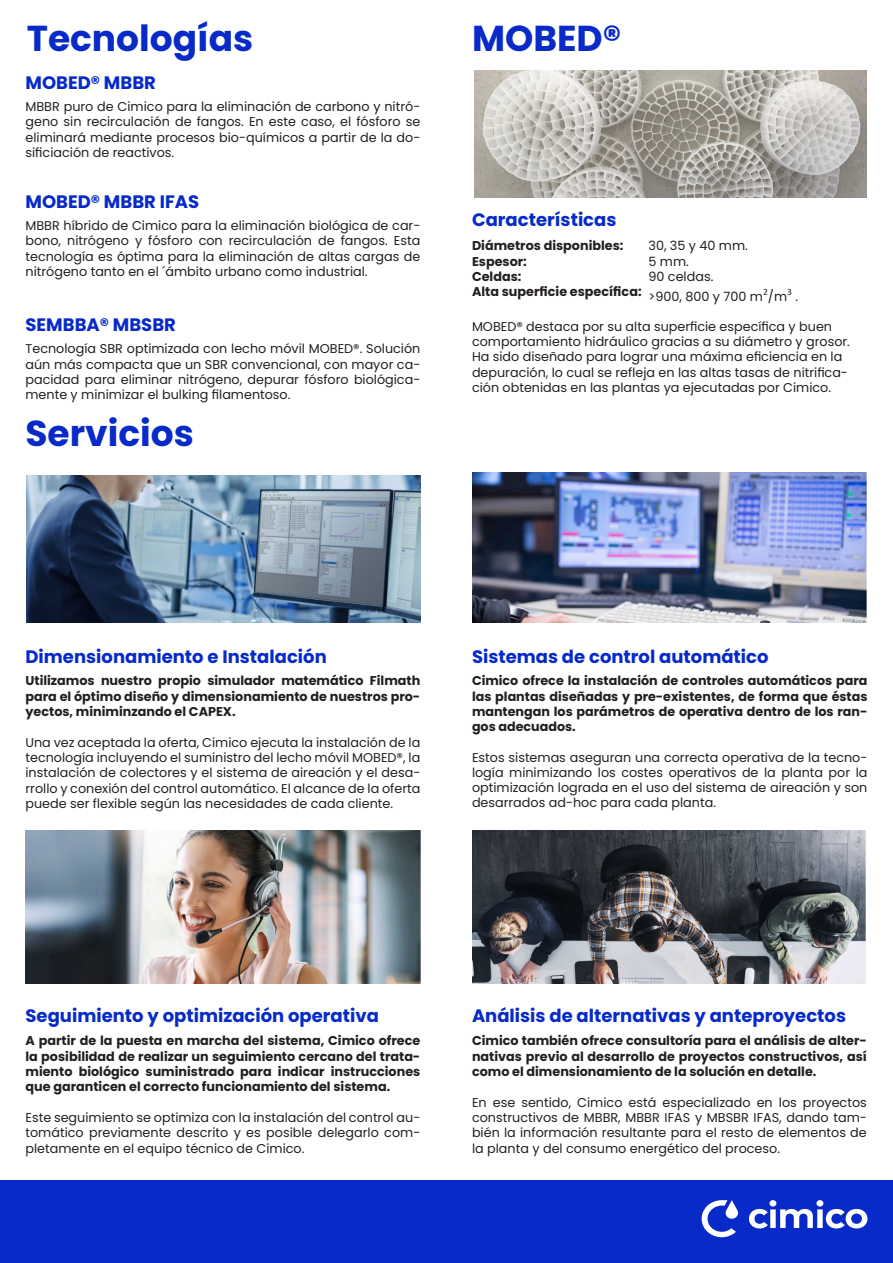
<style>
.page{position:relative;width:893px;height:1263px;background:#fff}
.page>*{position:absolute;margin:0;border:0;box-sizing:border-box;transform-origin:0 0}
.t1{font:700 36px "Poppins";color:#072ac8}
.t2{font:700 18px "Poppins";color:#072ac8}
.t3{font:12.75px/15.3px "Poppins";color:#231f20;text-align:justify}
.t4{font:700 12.75px/15.3px "Poppins";color:#231f20;text-align:justify}
</style>
<div class="page">
<div style="left:0;top:1180px;width:893px;height:83px;background:#072ac8"></div>
<svg style="left:749px;top:1200px;width:118px;height:28px"></svg>
<svg style="left:702px;top:1200px;width:36px;height:37px"></svg>
<img style="left:472px;top:472px;width:395px;height:151px">
<img style="left:26px;top:830px;width:394px;height:154px">
<img style="left:472px;top:830px;width:394px;height:154px">
<img style="left:474px;top:70px;width:393px;height:128px">
<img style="left:27px;top:475px;width:393px;height:148px">
<p class="t1" style="left:27px;top:17px;width:228px">Tecnologías</p>
<p class="t1" style="left:472px;top:17px;width:151px">MOBED®</p>
<p class="t2" style="left:26px;top:72px;width:132px">MOBED® MBBR</p>
<p class="t3" style="left:26px;top:99px;width:396px">MBBR puro de Cimico para la eliminación de carbono y nitró&shy;geno sin recirculación de fangos. En este caso, el fósforo se eliminará mediante procesos bio-químicos a partir de la do&shy;sificiación de reactivos.</p>
<p class="t2" style="left:26px;top:191px;width:175px">MOBED® MBBR IFAS</p>
<p class="t3" style="left:26px;top:218px;width:396px">MBBR híbrido de Cimico para la eliminación biológica de car&shy;bono, nitrógeno y fósforo con recirculación de fangos. Esta tecnología es óptima para la eliminación de altas cargas de nitrógeno tanto en el ´ámbito urbano como industrial.</p>
<p class="t2" style="left:26px;top:315px;width:152px">SEMBBA® MBSBR</p>
<p class="t3" style="left:26px;top:341px;width:396px">Tecnología SBR optimizada con lecho móvil MOBED®. Solución aún más compacta que un SBR convencional, con mayor ca&shy;pacidad para eliminar nitrógeno, depurar fósforo biológica&shy;mente y minimizar el bulking filamentoso.</p>
<p class="t1" style="left:26px;top:412px;width:170px">Servicios</p>
<p class="t2" style="left:472px;top:209px;width:146px">Características</p>
<p class="t4" style="left:472px;top:238px;width:153px">Diámetros disponibles:</p>
<p class="t4" style="left:472px;top:253px;width:56px">Espesor:</p>
<p class="t4" style="left:472px;top:269px;width:51px">Celdas:</p>
<p class="t4" style="left:472px;top:284px;width:171px">Alta superficie específica:</p>
<p class="t3" style="left:648px;top:238px;width:101px">30, 35 y 40 mm.</p>
<p class="t3" style="left:648px;top:253px;width:42px">5 mm.</p>
<p class="t3" style="left:648px;top:269px;width:66px">90 celdas.</p>
<p class="t3" style="left:648px;top:289px;width:151px">&gt;900, 800 y 700 m<sup>2</sup>/m<sup>3</sup> .</p>
<p class="t3" style="left:472px;top:319px;width:379px;text-align:left">MOBED® destaca por su alta superficie específica y buen comportamiento hidráulico gracias a su diámetro y grosor.<br>Ha sido diseñado para lograr una máxima eficiencia en la depuración, lo cual se refleja en las altas tasas de nitrifica&shy;ción obtenidas en las plantas ya ejecutadas por Cimico.</p>
<p class="t2" style="left:26px;top:647px;width:303px">Dimensionamiento e Instalación</p>
<p class="t4" style="left:26px;top:673px;width:396px">Utilizamos nuestro propio simulador matemático Filmath para el óptimo diseño y dimensionamiento de nuestros pro&shy;yectos, miniminzando el CAPEX.</p>
<p class="t3" style="left:26px;top:734px;width:396px">Una vez aceptada la oferta, Cimico ejecuta la instalación de la tecnología incluyendo el suministro del lecho móvil MOBED®, la instalación de colectores y el sistema de aireación y el desa&shy;rrollo y conexión del control automático. El alcance de la oferta puede ser flexible según las necesidades de cada cliente.</p>
<p class="t2" style="left:472px;top:646px;width:298px">Sistemas de control automático</p>
<p class="t4" style="left:472px;top:673px;width:397px">Cimico ofrece la instalación de controles automáticos para las plantas diseñadas y pre-existentes, de forma que éstas mantengan los parámetros de operativa dentro de los ran&shy;gos adecuados.</p>
<p class="t3" style="left:472px;top:749px;width:397px">Estos sistemas aseguran una correcta operativa de la tecno&shy;logía minimizando los costes operativos de la planta por la optimización lograda en el uso del sistema de aireación y son desarrados ad-hoc para cada planta.</p>
<p class="t2" style="left:26px;top:1006px;width:355px">Seguimiento y optimización operativa</p>
<p class="t4" style="left:26px;top:1033px;width:396px">A partir de la puesta en marcha del sistema, Cimico ofrece la posibilidad de realizar un seguimiento cercano del trata&shy;miento biológico suministrado para indicar instrucciones que garanticen el correcto funcionamiento del sistema.</p>
<p class="t3" style="left:26px;top:1110px;width:396px">Este seguimiento se optimiza con la instalación del control au&shy;tomático previamente descrito y es posible delegarlo com&shy;pletamente en el equipo técnico de Cimico.</p>
<p class="t2" style="left:472px;top:1006px;width:376px">Análisis de alternativas y anteproyectos</p>
<p class="t4" style="left:472px;top:1033px;width:396px">Cimico también ofrece consultoría para el análisis de alter&shy;nativas previo al desarrollo de proyectos constructivos, así como el dimensionamiento de la solución en detalle.</p>
<p class="t3" style="left:472px;top:1094px;width:396px">En ese sentido, Cimico está especializado en los proyectos constructivos de MBBR, MBBR IFAS y MBSBR IFAS, dando tam&shy;bién la información resultante para el resto de elementos de la planta y del consumo energético del proceso.</p>
</div>
